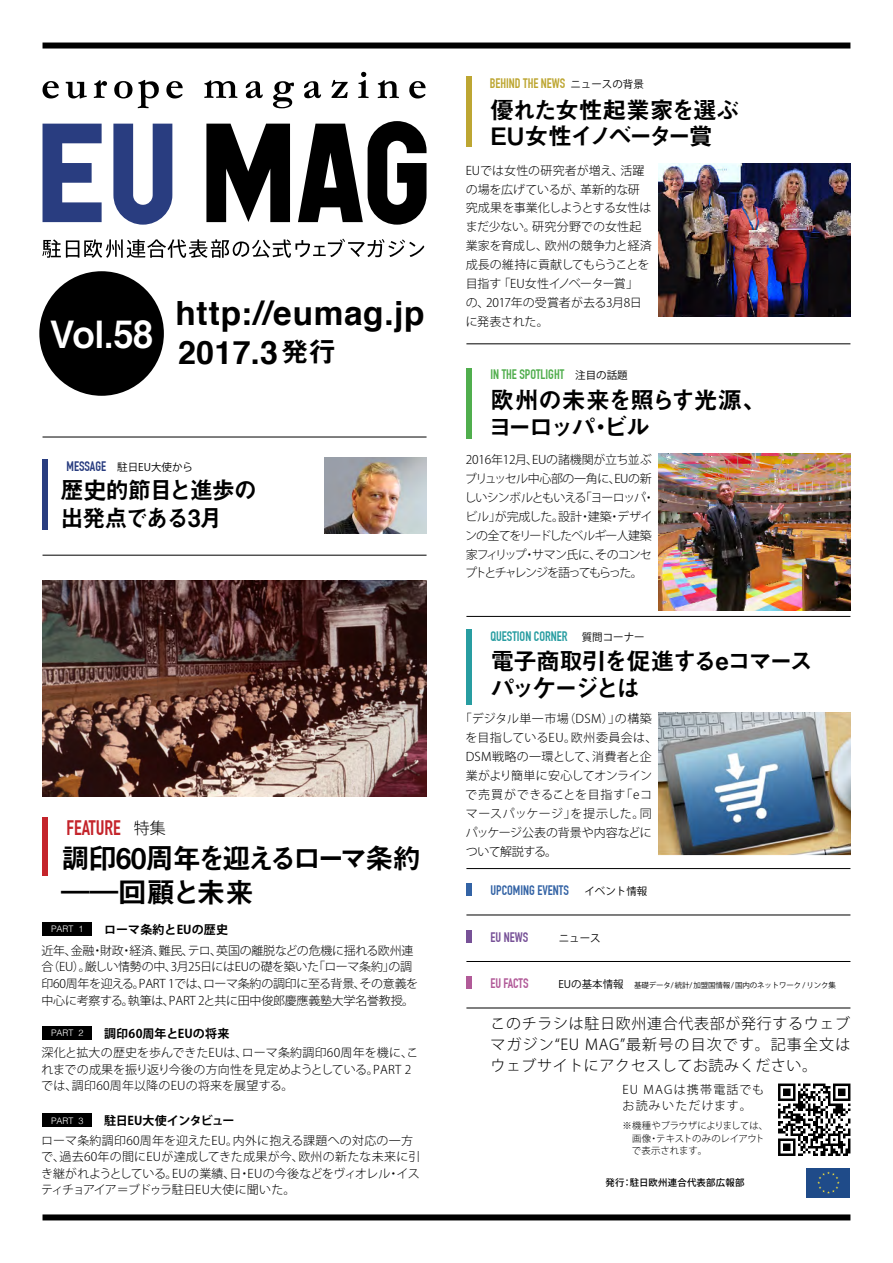
<style>
.page{position:relative;width:893px;height:1263px;background:#fff}
.page>*{position:absolute;margin:0;border:0;box-sizing:border-box;transform-origin:0 0}
.t1{font:37.5px "Midashi Go Pro MB31";color:#fff;scale:.95 1}
.t2{font:700 33.3px "Helvetica";letter-spacing:.02em;color:#000}
.t3{font:28.5px/34.2px "Midashi Go Pro MB31";letter-spacing:-.11em;color:#000}
.t4{font:24px/27.3px "Midashi Go Pro MB31";letter-spacing:-.08em;color:#000}
.t5{font:20.55px "DIN Engschrift Std";color:#c4242b}
.t6{font:300 15px/21px "Koz Go Pro";letter-spacing:.04em;color:#000;text-align:justify}
.t7{font:13.5px "DIN Engschrift Std";color:#3363a5}
.t8{font:13.5px "DIN Engschrift Std";color:#289da1}
.t9{font:13.5px "DIN Engschrift Std";color:#bda632}
.t10{font:13.5px "DIN Engschrift Std";color:#50ae4d}
.t11{font:13.5px "DIN Engschrift Std";color:#b15a98}
.t12{font:13.5px "DIN Engschrift Std";color:#775197}
.t13{font:300 12px/18.9px "Koz Go Pro";letter-spacing:-.02em;color:#000}
.t14{font:300 12px/16.5px "Koz Go Pro";letter-spacing:.02em;color:#000}
.t15{font:300 12px/18.9px "Koz Go Pro";letter-spacing:-.06em;color:#000}
.t16{font:300 12px/18.9px "Koz Go Pro";letter-spacing:.005em;color:#000}
.t17{font:700 12px "Koz Go Pro";letter-spacing:.01em;color:#000}
.t18{font:300 12px/16.5px "Koz Go Pro";letter-spacing:.1em;color:#000}
.t19{font:700 12px "Koz Go Pro";letter-spacing:-.02em;color:#000}
.t20{font:10.5px "Koz Go Pro";color:#000}
.t21{font:300 9.3px "Koz Go Pro";letter-spacing:-.02em;color:#000}
.t22{font:500 9.3px "Koz Go Pro";letter-spacing:.03em;color:#000}
.t23{font:300 9px "Helvetica";color:#fff}
.t24{font:7.5px "Koz Go Pro";letter-spacing:-.025em;color:#000}
.s1{font-family:"DIN Engschrift Std";font-size:13.5px;color:#293d80}
.s2{font-family:"Koz Go Pr 6 N";font-weight:300;font-size:16.05px;color:#000}
.s3{font-family:"Koz Go Pro";font-size:10.5px;color:#000}
.s4{font-size:10.5px}
</style>
<div class="page">
<div style="left:43px;top:43px;width:807px;height:6px;background:#000"></div>
<div style="left:43px;top:1214px;width:807px;height:6px;background:#000"></div>
<div style="left:39px;top:271px;width:125px;height:125px;background:#000;border-radius:50%"></div>
<svg style="left:43px;top:124px;width:59px;height:98px"></svg>
<svg style="left:113px;top:124px;width:59px;height:101px"></svg>
<svg style="left:206px;top:124px;width:84px;height:98px"></svg>
<svg style="left:298px;top:121px;width:128px;height:104px"></svg>
<svg style="left:43px;top:81px;width:16px;height:17px"></svg>
<svg style="left:66px;top:82px;width:21px;height:16px"></svg>
<svg style="left:94px;top:80px;width:13px;height:18px"></svg>
<svg style="left:114px;top:80px;width:45px;height:28px"></svg>
<svg style="left:166px;top:81px;width:17px;height:17px"></svg>
<svg style="left:204px;top:80px;width:33px;height:18px"></svg>
<svg style="left:246px;top:81px;width:17px;height:17px"></svg>
<svg style="left:273px;top:81px;width:21px;height:27px"></svg>
<svg style="left:304px;top:81px;width:17px;height:17px"></svg>
<svg style="left:331px;top:80px;width:17px;height:18px"></svg>
<svg style="left:358px;top:72px;width:11px;height:26px"></svg>
<svg style="left:378px;top:80px;width:21px;height:18px"></svg>
<svg style="left:409px;top:81px;width:17px;height:17px"></svg>
<svg style="left:42px;top:239px;width:382px;height:19px"></svg>
<svg style="left:778px;top:1083px;width:72px;height:73px"></svg>
<hr style="left:466px;top:344px;width:384px;height:1px;background:#000">
<div style="left:43px;top:459px;width:5px;height:71px;background:#293d80"></div>
<div style="left:466px;top:884px;width:6px;height:12px;background:#3363a5"></div>
<div style="left:466px;top:930px;width:6px;height:12px;background:#775197"></div>
<div style="left:466px;top:977px;width:6px;height:12px;background:#b15a98"></div>
<hr style="left:43px;top:555px;width:384px;height:1px;background:#000">
<hr style="left:43px;top:437px;width:384px;height:1px;background:#000">
<div style="left:466px;top:368px;width:6px;height:71px;background:#50ae4d"></div>
<hr style="left:466px;top:616px;width:384px;height:1px;background:#000">
<div style="left:466px;top:629px;width:6px;height:76px;background:#289da1"></div>
<hr style="left:466px;top:868px;width:384px;height:1px;background:#000">
<hr style="left:466px;top:915px;width:384px;height:1px;background:#000">
<hr style="left:466px;top:961px;width:384px;height:1px;background:#000">
<hr style="left:466px;top:1008px;width:384px;height:1px;background:#000">
<div style="left:806px;top:1168px;width:44px;height:29px;background:#1f4b89"></div>
<svg style="left:817px;top:1171px;width:23px;height:23px"></svg>
<div style="left:43px;top:922px;width:49px;height:13px;background:#000"></div>
<div style="left:43px;top:1026px;width:49px;height:13px;background:#000"></div>
<img style="left:325px;top:457px;width:102px;height:76px">
<div style="left:43px;top:818px;width:5px;height:58px;background:#c4242b"></div>
<img style="left:43px;top:580px;width:384px;height:216px">
<img style="left:658px;top:164px;width:192px;height:152px">
<img style="left:658px;top:453px;width:192px;height:157px">
<img style="left:658px;top:713px;width:192px;height:142px">
<div style="left:43px;top:1113px;width:49px;height:14px;background:#000"></div>
<div style="left:466px;top:77px;width:6px;height:70px;background:#bda632"></div>
<h2 class="t2" style="left:176px;top:287px;width:250px">http://eumag.jp</h2>
<h1 class="t1" style="left:50px;top:304px;width:303px">Vol.58 <sub>2017.3</sub><sub>発行</sub></h1>
<p class="t20" style="left:67px;top:460px;width:128px"><span class="s1">MESSAGE</span> 駐日EU大使から</p>
<h3 class="t4" style="left:60px;top:473px;width:198px;line-height:27.9px">歴史的節目と進歩の出発点である3月</h3>
<h3 class="t5" style="left:67px;top:816px;width:101px">FEATURE <span class="s2">特集</span></h3>
<h3 class="t3" style="left:61px;top:837px;width:361px">調印60周年を迎えるローマ条約――回顧と未来</h3>
<p class="t23" style="left:51px;top:921px;width:34px">PART 1</p>
<p class="t17" style="left:104px;top:922px;width:125px">ローマ条約とEUの歴史</p>
<p class="t13" style="left:42px;top:942px;width:378px;line-height:16.5px">近年、金融・財政・経済、難民、テロ、英国の離脱などの危機に揺れる欧州連合（EU）。厳しい情勢の中、3月25日にはEUの礎を築いた「ローマ条約」の調印60周年を迎える。PART 1では、ローマ条約の調印に至る背景、その意義を中心に考察する。執筆は、PART 2と共に田中俊郎慶應義塾大学名誉教授。</p>
<p class="t23" style="left:51px;top:1025px;width:34px">PART 2</p>
<p class="t17" style="left:104px;top:1026px;width:127px">調印60周年とEUの将来</p>
<p class="t14" style="left:41px;top:1045px;width:379px">深化と拡大の歴史を歩んできたEUは、ローマ条約調印60周年を機に、これまでの成果を振り返り今後の方向性を見定めようとしている。PART 2では、調印60周年以降のEUの将来を展望する。　</p>
<p class="t23" style="left:51px;top:1113px;width:34px">PART 3</p>
<p class="t19" style="left:104px;top:1113px;width:132px">駐日EU大使インタビュー</p>
<p class="t14" style="left:41px;top:1132px;width:381px">ローマ条約調印60周年を迎えたEU。内外に抱える課題への対応の一方で、過去60年の間にEUが達成してきた成果が今、欧州の新たな未来に引き継がれようとしている。EUの業績、日・EUの今後などをヴィオレル・イスティチョアイア＝ブドゥラ駐日EU大使に聞いた。</p>
<p class="t9" style="left:490px;top:75px;width:156px">BEHIND THE NEWS <span class="s3">ニュースの背景</span></p>
<h3 class="t4" style="left:490px;top:94px;width:251px;line-height:25.8px">優れた女性起業家を選ぶ<br>EU女性イノベーター賞</h3>
<p class="t13" style="left:466px;top:161px;width:188px">EUでは女性の研究者が増え、活躍の場を広げているが、革新的な研究成果を事業化しようとする女性はまだ少ない。研究分野での女性起業家を育成し、欧州の競争力と経済成長の維持に貢献してもらうことを目指す「EU女性イノベーター賞」の、2017年の受賞者が去る3月8日に発表された。</p>
<p class="t10" style="left:490px;top:367px;width:75px">IN THE SPOTLIGHT</p>
<p class="t20" style="left:575px;top:369px;width:54px">注目の話題</p>
<h3 class="t4" style="left:488px;top:383px;width:280px">欧州の未来を照らす光源、ヨーロッパ・ビル</h3>
<p class="t15" style="left:464px;top:450px;width:192px">2016年12月、EUの諸機関が立ち並ぶブリュッセル中心部の一角に、EUの新しいシンボルともいえる「ヨーロッパ・ビル」が完成した。設計・建築・デザインの全てをリードしたベルギー人建築家フィリップ・サマン氏に、そのコンセプトとチャレンジを語ってもらった。</p>
<p class="t8" style="left:490px;top:628px;width:156px">QUESTION CORNER <span class="s3">質問コーナー</span></p>
<h3 class="t4" style="left:490px;top:645px;width:324px">電子商取引を促進するeコマースパッケージとは</h3>
<p class="t16" style="left:465px;top:710px;width:194px;text-indent:-5px">「デジタル単一市場（DSM）」の構築を目指しているEU。欧州委員会は、<br>DSM戦略の一環として、消費者と企業がより簡単に安心してオンラインで売買ができることを目指す「eコマースパッケージ」を提示した。同パッケージ公表の背景や内容などについて解説する。</p>
<p class="t7" style="left:490px;top:883px;width:158px">UPCOMING EVENTS <span class="s3">イベント情報</span></p>
<p class="t12" style="left:490px;top:929px;width:39px">EU NEWS</p>
<p class="t20" style="left:559px;top:931px;width:43px">ニュース</p>
<p class="t11" style="left:490px;top:976px;width:40px">EU FACTS</p>
<p class="t24" style="left:558px;top:981px;width:279px"><span class="s4">EUの基本情報</span> 基礎データ/ 統計/ 加盟国情報 / 国内のネットワーク / リンク集</p>
<p class="t6" style="left:490px;top:1013px;width:361px">このチラシは駐日欧州連合代表部が発行するウェブマガジン“EU MAG”最新号の目次です。記事全文はウェブサイトにアクセスしてお読みください。</p>
<p class="t18" style="left:622px;top:1081px;width:143px">EU MAGは携帯電話でもお読みいただけます。</p>
<p class="t21" style="left:622px;top:1119px;width:147px">※機種やブラウザによりましては、</p>
<p class="t21" style="left:622px;top:1132px;width:144px">　画像・テキストのみのレイアウト</p>
<p class="t21" style="left:632px;top:1145px;width:77px">で表示されます。</p>
<p class="t22" style="left:605px;top:1176px;width:141px">発行：駐日欧州連合代表部広報部</p>
</div>
